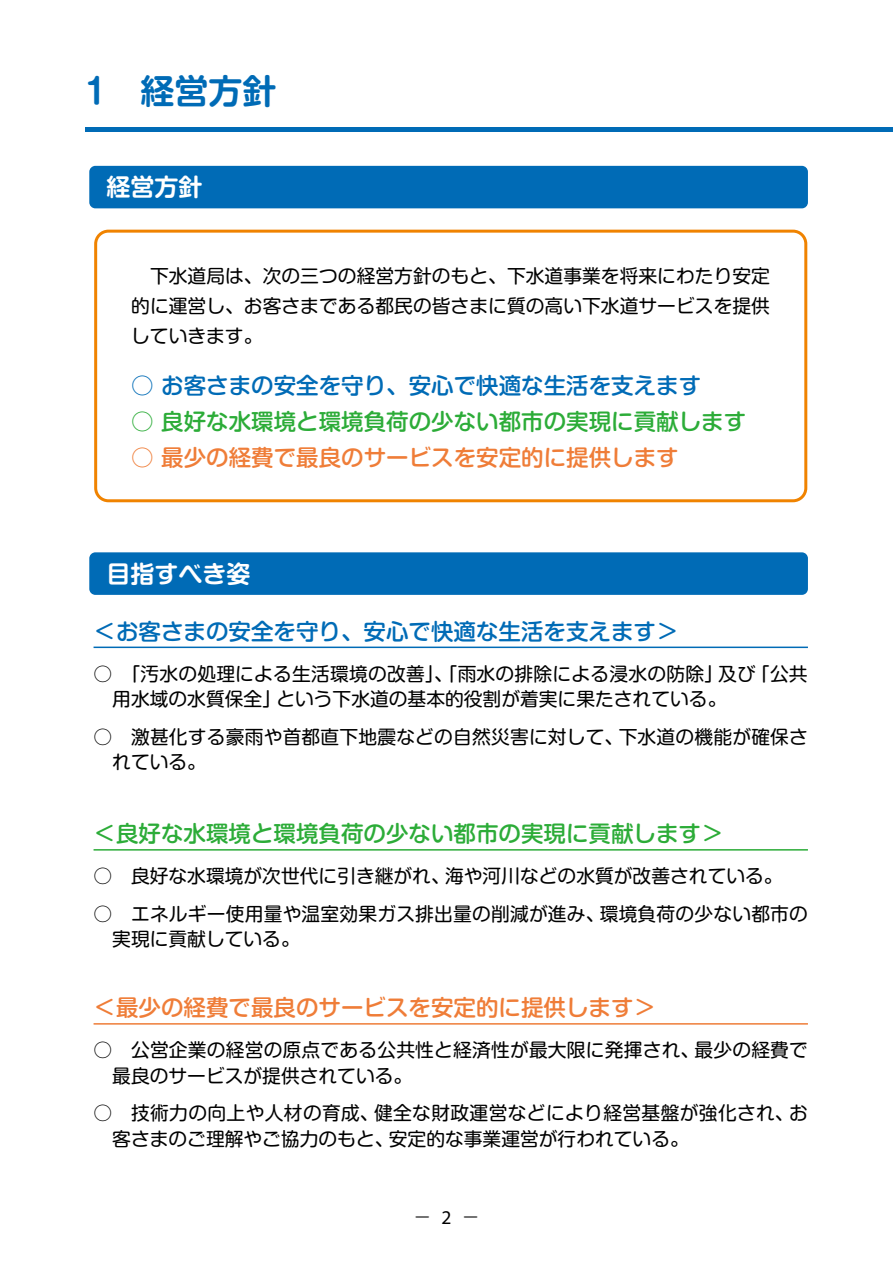
<style>
.page{position:relative;width:893px;height:1263px;background:#fff}
.page>*{position:absolute;margin:0;border:0;box-sizing:border-box;transform-origin:0 0}
.t1{font:700 34.05px "Shin M Go Pro De";color:#006bb6}
.t2{font:700 24px "Shin M Go Pro De";color:#fff}
.t3{font:500 22.5px "Shin M Go Pro";color:#2cac38}
.t4{font:500 22.5px "Shin M Go Pro";color:#006bb6}
.t5{font:500 22.5px "Shin M Go Pro";color:#ef7d38}
.t6{font:18.75px/25.5px "Shin M Go Pro";letter-spacing:.01em;color:#000}
.t7{font:16.5px "HG Maru Gothic MPRO";color:#000}
.s1{font-family:"Myriad Pro";font-size:19.5px}
</style>
<div class="page">
<hr style="left:85px;top:128px;width:808px;height:4px;background:#006bb6">
<div style="left:89px;top:166px;width:719px;height:42px;background:#006bb6;border-radius:6px"></div>
<div style="left:89px;top:552px;width:719px;height:43px;background:#006bb6;border-radius:6px"></div>
<div style="left:94px;top:230px;width:713px;height:272px;border:3px solid #f08300;border-radius:13px"></div>
<hr style="left:94px;top:646px;width:714px;height:2px;background:#006bb6">
<hr style="left:94px;top:849px;width:714px;height:1px;background:#2cac38">
<hr style="left:94px;top:1023px;width:714px;height:1px;background:#ef7d38">
<h1 class="t1" style="left:85px;top:64px;width:193px">1　経営方針</h1>
<p class="t2" style="left:107px;top:168px;width:97px">経営方針</p>
<p class="t6" style="left:131px;top:259px;width:640px;line-height:30px;text-align:justify">　下水道局は、次の三つの経営方針のもと、下水道事業を将来にわたり安定的に運営し、お客さまである都民の皆さまに質の高い下水道サービスを提供していきます。</p>
<p class="t4" style="left:131px;top:368px;width:571px">○ お客さまの安全を守り、安心で快適な生活を支えます</p>
<p class="t3" style="left:131px;top:404px;width:616px">○ 良好な水環境と環境負荷の少ない都市の実現に貢献します</p>
<p class="t5" style="left:131px;top:440px;width:549px">○ 最少の経費で最良のサービスを安定的に提供します</p>
<p class="t2" style="left:107px;top:554px;width:145px">目指すべき姿</p>
<p class="t4" style="left:94px;top:613px;width:586px">＜お客さまの安全を守り、安心で快適な生活を支えます＞</p>
<p class="t6" style="left:112px;top:659px;width:697px;text-indent:-19px">○　「汚水の処理による生活環境の改善」、「雨水の排除による浸水の防除」及び「公共用水域の水質保全」という下水道の基本的役割が着実に果たされている。</p>
<p class="t6" style="left:112px;top:722px;width:697px;text-indent:-19px">○　激甚化する豪雨や首都直下地震などの自然災害に対して、下水道の機能が確保されている。</p>
<p class="t3" style="left:94px;top:815px;width:632px">＜良好な水環境と環境負荷の少ない都市の実現に貢献します＞</p>
<p class="t6" style="left:94px;top:855px;width:716px;line-height:37.5px">○　良好な水環境が次世代に引き継がれ、海や河川などの水質が改善されている。<br>○　エネルギー使用量や温室効果ガス排出量の削減が進み、環境負荷の少ない都市の</p>
<p class="t6" style="left:112px;top:924px;width:189px">実現に貢献している。</p>
<p class="t5" style="left:94px;top:989px;width:564px">＜最少の経費で最良のサービスを安定的に提供します＞</p>
<p class="t6" style="left:112px;top:1035px;width:697px;text-indent:-19px">○　公営企業の経営の原点である公共性と経済性が最大限に発揮され、最少の経費で最良のサービスが提供されている。</p>
<p class="t6" style="left:112px;top:1098px;width:697px;text-indent:-19px">○　技術力の向上や人材の育成、健全な財政運営などにより経営基盤が強化され、お客さまのご理解やご協力のもと、安定的な事業運営が行われている。</p>
<p class="t7" style="left:414px;top:1209px;width:66px">－ <span class="s1">2</span> －</p>
</div>
